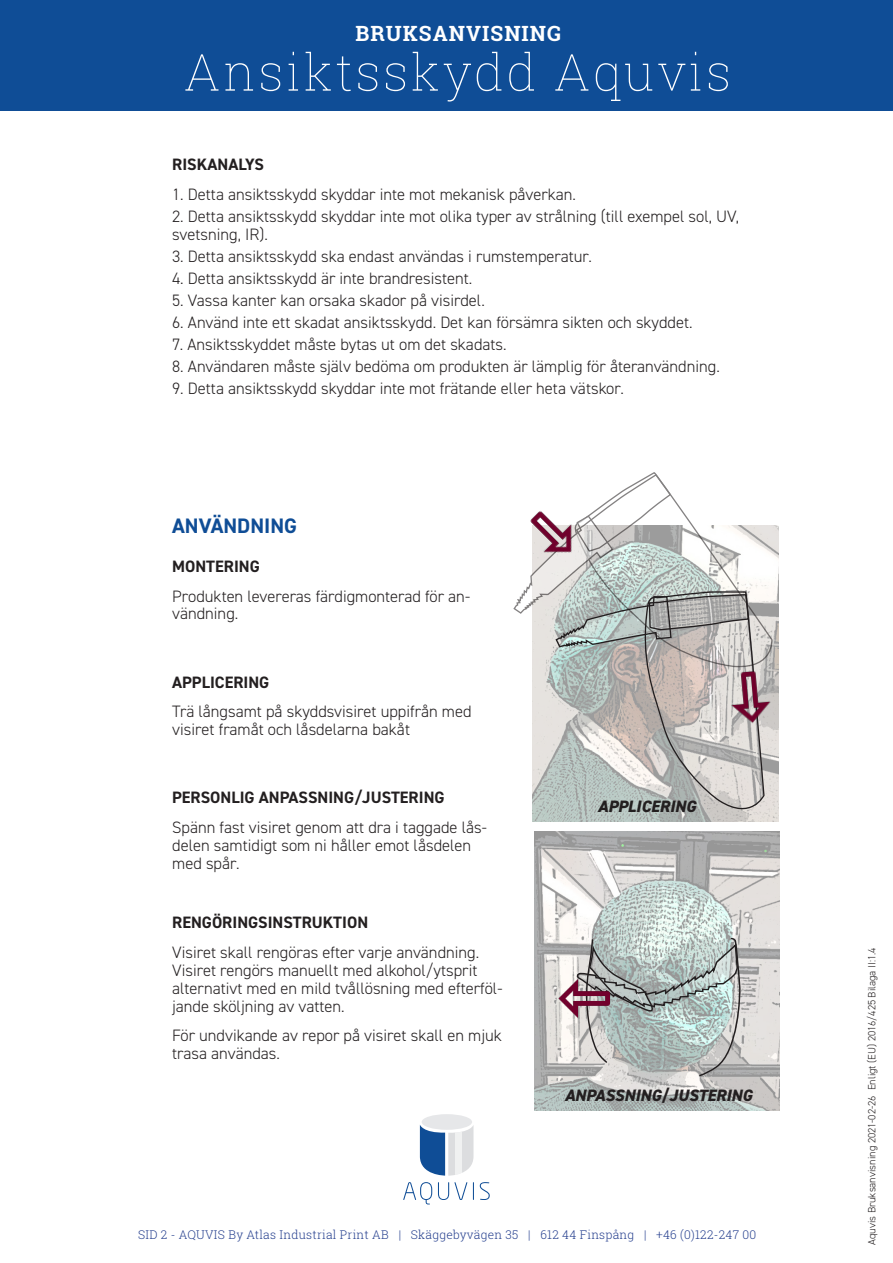
<style>
.page{position:relative;width:893px;height:1263px;background:#fff}
.page>*{position:absolute;margin:0;border:0;box-sizing:border-box;transform-origin:0 0}
.t1{font:100 51px "Roboto Slab";letter-spacing:.05em;color:#fff}
.t2{font:700 21px "Roboto Slab";letter-spacing:.05em;color:#fff}
.t3{font:700 21px "DIN2014";color:#0f4d96}
.t4{font:300 16.5px/17.9px "DIN2014";color:#231f20}
.t5{font:700 16.5px "DIN2014";color:#231f20}
.t6{font:italic 800 16.5px "DIN2014";color:#231f20}
.t7{font:300 12px "Roboto Slab";letter-spacing:.02em;color:#253f8e}
.t8{font:300 10.5px "DIN2014";color:#231f20}
</style>
<div class="page">
<svg style="left:420px;top:1125px;width:53px;height:51px"></svg>
<svg style="left:456px;top:1129px;width:6px;height:47px"></svg>
<div style="left:422px;top:1114px;width:50px;height:16px;background:#e6e7e9;border-radius:50%"></div>
<svg style="left:403px;top:1182px;width:87px;height:22px"></svg>
<div style="left:0;top:0;width:893px;height:111px;background:#0f4d96"></div>
<svg style="left:513px;top:472px;width:261px;height:349px"></svg>
<img style="left:513px;top:492px;width:80px;height:83px">
<img style="left:717px;top:665px;width:62px;height:63px">
<img style="left:534px;top:832px;width:246px;height:278px">
<svg style="left:576px;top:937px;width:164px;height:140px;background:#b2bcb9"></svg>
<img style="left:556px;top:969px;width:59px;height:58px">
<p class="t2" style="left:356px;top:19px;width:207px">BRUKSANVISNING</p>
<p class="t1" style="left:184px;top:37px;width:549px">Ansiktsskydd Aquvis</p>
<p class="t5" style="left:172px;top:154px;width:93px">RISKANALYS</p>
<p class="t4" style="left:172px;top:185px;width:405px">1. Detta ansiktsskydd skyddar inte mot mekanisk påverkan.</p>
<p class="t4" style="left:172px;top:207px;width:568px">2. Detta ansiktsskydd skyddar inte mot olika typer av strålning (till exempel sol, UV, svetsning, IR).</p>
<p class="t4" style="left:172px;top:247px;width:421px">3. Detta ansiktsskydd ska endast användas i rumstemperatur.</p>
<p class="t4" style="left:172px;top:269px;width:302px">4. Detta ansiktsskydd är inte brandresistent.</p>
<p class="t4" style="left:172px;top:291px;width:314px">5. Vassa kanter kan orsaka skador på visirdel.</p>
<p class="t4" style="left:172px;top:314px;width:522px">6. Använd inte ett skadat ansiktsskydd. Det kan försämra sikten och skyddet.</p>
<p class="t4" style="left:172px;top:336px;width:336px">7. Ansiktsskyddet måste bytas ut om det skadats.</p>
<p class="t4" style="left:172px;top:358px;width:549px">8. Användaren måste själv bedöma om produkten är lämplig för återanvändning.</p>
<p class="t4" style="left:172px;top:380px;width:453px">9. Detta ansiktsskydd skyddar inte mot frätande eller heta vätskor.</p>
<p class="t3" style="left:172px;top:512px;width:126px">ANVÄNDNING</p>
<p class="t5" style="left:172px;top:555px;width:89px">MONTERING</p>
<p class="t4" style="left:172px;top:587px;width:299px">Produkten levereras färdigmonterad för an&shy;vändning.</p>
<p class="t5" style="left:172px;top:671px;width:99px">APPLICERING</p>
<p class="t4" style="left:172px;top:703px;width:301px">Trä långsamt på skyddsvisiret uppifrån med visiret framåt och låsdelarna bakåt</p>
<p class="t5" style="left:172px;top:787px;width:274px">PERSONLIG ANPASSNING/JUSTERING</p>
<p class="t4" style="left:172px;top:818px;width:316px">Spänn fast visiret genom att dra i taggade lås&shy;delen samtidigt som ni håller emot låsdelen med spår.</p>
<p class="t5" style="left:172px;top:912px;width:197px">RENGÖRINGSINSTRUKTION</p>
<p class="t4" style="left:172px;top:943px;width:332px">Visiret skall rengöras efter varje användning.<br>Visiret rengörs manuellt med alkohol/ytsprit alternativt med en mild tvållösning med efterföl&shy;jande sköljning av vatten.</p>
<p class="t4" style="left:172px;top:1027px;width:331px">För undvikande av repor på visiret skall en mjuk trasa användas.</p>
<p class="t6" style="left:598px;top:796px;width:100px">APPLICERING</p>
<p class="t6" style="left:565px;top:1085px;width:189px">ANPASSNING/JUSTERING</p>
<p class="t7" style="left:138px;top:1227px;width:620px">SID 2 - AQUVIS By Atlas Industrial Print AB | Skäggebyvägen 35 | 612 44 Finspång | +46 (0)122-247 00</p>
<p class="t8" style="left:866px;top:1245px;width:299px;rotate:-90deg">Aquvis Bruksanvisning 2021-02-26 Enligt (EU) 2016/425 Bilaga II:1.4</p>
</div>
